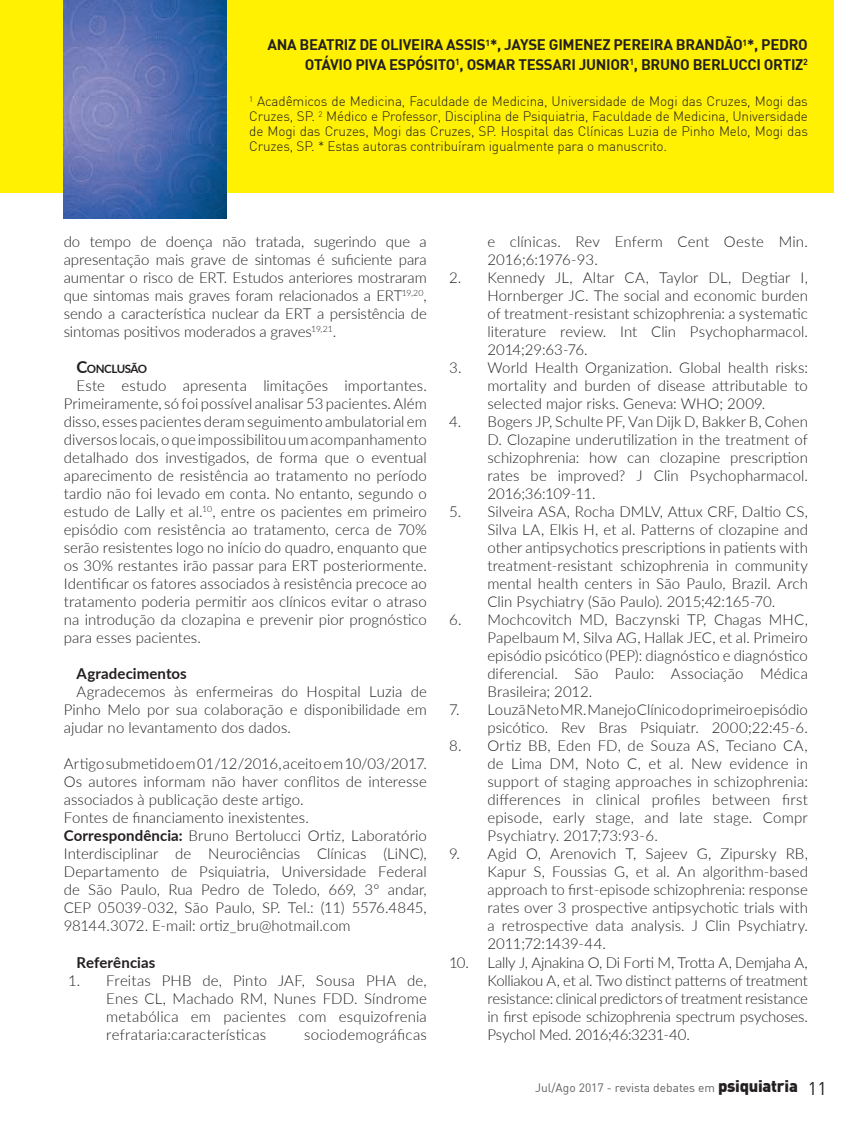
<style>
.page{position:relative;width:859px;height:1132px;background:#fff}
.page>*{position:absolute;margin:0;border:0;box-sizing:border-box;transform-origin:0 0}
.t1{font:300 15px/18px "Lato";letter-spacing:.005em;color:#231f20;text-align:justify}
.t2{font:700 15px/19.5px "DIN";letter-spacing:-.02em;color:#231f20;text-align:right}
.t3{font:700 15px "Lato";letter-spacing:.005em;color:#231f20}
.t4{font:300 13.5px/15px "DIN";letter-spacing:-.01em;color:#231f20;text-align:justify}
.t5{font:12px "DIN";color:#616164}
.t6{font:700 11.55px "Lato";letter-spacing:-.045em;color:#231f20}
.s1{font-size:16.5px}
.s2{font-weight:700}
.s3{font-weight:900;font-size:16.5px;color:#231f20}
.s4{font-size:18px;color:#231f20}
</style>
<div class="page">
<div style="left:0;top:0;width:833px;height:192px;background:#fff101"></div>
<img style="left:64px;top:0;width:163px;height:218px">
<p class="t2" style="left:267px;top:36px;width:542px">ANA BEATRIZ DE OLIVEIRA ASSIS<sup>1</sup>*, JAYSE GIMENEZ PEREIRA BRANDÃO<sup>1</sup>*, PEDRO<br>OTÁVIO PIVA ESPÓSITO<sup>1</sup>, OSMAR TESSARI JUNIOR<sup>1</sup>, BRUNO BERLUCCI ORTIZ<sup>2</sup></p>
<p class="t4" style="left:249px;top:95px;width:560px"><sup>1</sup> Acadêmicos de Medicina, Faculdade de Medicina, Universidade de Mogi das Cruzes, Mogi das Cruzes, SP. <sup>2</sup> Médico e Professor, Disciplina de Psiquiatria, Faculdade de Medicina, Universidade de Mogi das Cruzes, Mogi das Cruzes, SP. Hospital das Clínicas Luzia de Pinho Melo, Mogi das Cruzes, SP. * Estas autoras contribuíram igualmente para o manuscrito.</p>
<p class="t1" style="left:64px;top:232px;width:365px">do tempo de doença não tratada, sugerindo que a apresentação mais grave de sintomas é suficiente para aumentar o risco de ERT. Estudos anteriores mostraram que sintomas mais graves foram relacionados a ERT<sup>19,20</sup>, sendo a característica nuclear da ERT a persistência de sintomas positivos moderados a graves<sup>19,21</sup>.</p>
<p class="t6" style="left:77px;top:360px;width:72px"><span class="s1">C</span>ONCLUSÃO</p>
<p class="t1" style="left:64px;top:376px;width:365px;text-indent:13px">Este estudo apresenta limitações importantes.<br>Primeiramente, só foi possível analisar 53 pacientes. Além disso, esses pacientes deram seguimento ambulatorial em diversos locais, o que impossibilitou um acompanhamento detalhado dos investigados, de forma que o eventual aparecimento de resistência ao tratamento no período tardio não foi levado em conta. No entanto, segundo o estudo de Lally et al.<sup>10</sup>, entre os pacientes em primeiro episódio com resistência ao tratamento, cerca de 70% serão resistentes logo no início do quadro, enquanto que os 30% restantes irão passar para ERT posteriormente.<br>Identificar os fatores associados à resistência precoce ao tratamento poderia permitir aos clínicos evitar o atraso na introdução da clozapina e prevenir pior prognóstico para esses pacientes.</p>
<p class="t3" style="left:77px;top:662px;width:112px">Agradecimentos</p>
<p class="t1" style="left:64px;top:682px;width:365px;text-indent:13px">Agradecemos às enfermeiras do Hospital Luzia de Pinho Melo por sua colaboração e disponibilidade em ajudar no levantamento dos dados.</p>
<p class="t1" style="left:64px;top:754px;width:365px;text-align:left">Artigo submetido em 01/12/2016, aceito em 10/03/2017.<br>Os autores informam não haver conflitos de interesse associados à publicação deste artigo.<br>Fontes de financiamento inexistentes.<br><span class="s2">Correspondência:</span> Bruno Bertolucci Ortiz, Laboratório Interdisciplinar de Neurociências Clínicas (LiNC), Departamento de Psiquiatria, Universidade Federal de São Paulo, Rua Pedro de Toledo, 669, 3º andar, CEP 05039-032, São Paulo, SP. Tel.: (11) 5576.4845, 98144.3072. E-mail: ortiz_bru@hotmail.com</p>
<p class="t3" style="left:77px;top:950px;width:80px">Referências</p>
<p class="t1" style="left:106px;top:970px;width:322px;text-indent:-38px">1. Freitas PHB de, Pinto JAF, Sousa PHA de, Enes CL, Machado RM, Nunes FDD. Síndrome metabólica em pacientes com esquizofrenia refrataria:características</p>
<p class="t1" style="left:304px;top:1024px;width:124px">sociodemográficas</p>
<p class="t1" style="left:487px;top:232px;width:322px">e clínicas. Rev Enferm Cent Oeste Min.<br>2016;6:1976-93.</p>
<p class="t1" style="left:487px;top:268px;width:322px;text-indent:-38px">2. Kennedy JL, Altar CA, Taylor DL, Degtiar I, Hornberger JC. The social and economic burden of treatment-resistant schizophrenia: a systematic literature review. Int Clin Psychopharmacol.<br>2014;29:63-76.</p>
<p class="t1" style="left:487px;top:358px;width:322px;text-indent:-38px">3. World Health Organization. Global health risks: mortality and burden of disease attributable to selected major risks. Geneva: WHO; 2009.</p>
<p class="t1" style="left:487px;top:412px;width:322px;text-indent:-38px">4. Bogers JP, Schulte PF, Van Dijk D, Bakker B, Cohen D. Clozapine underutilization in the treatment of schizophrenia: how can clozapine prescription rates be improved? J Clin Psychopharmacol.<br>2016;36:109-11.</p>
<p class="t1" style="left:487px;top:502px;width:322px;text-indent:-38px">5. Silveira ASA, Rocha DMLV, Attux CRF, Daltio CS, Silva LA, Elkis H, et al. Patterns of clozapine and other antipsychotics prescriptions in patients with treatment-resistant schizophrenia in community mental health centers in São Paulo, Brazil. Arch Clin Psychiatry (São Paulo). 2015;42:165-70.</p>
<p class="t1" style="left:487px;top:610px;width:322px;text-indent:-38px">6. Mochcovitch MD, Baczynski TP, Chagas MHC, Papelbaum M, Silva AG, Hallak JEC, et al. Primeiro episódio psicótico (PEP): diagnóstico e diagnóstico diferencial. São Paulo: Associação Médica Brasileira; 2012.</p>
<p class="t1" style="left:449px;top:700px;width:360px;text-align:right">7. Louzã Neto MR. Manejo Clínico do primeiro episódio psicótico. Rev Bras Psiquiatr. 2000;22:45-6.</p>
<p class="t1" style="left:487px;top:736px;width:322px;text-indent:-38px">8. Ortiz BB, Eden FD, de Souza AS, Teciano CA, de Lima DM, Noto C, et al. New evidence in support of staging approaches in schizophrenia: differences in clinical profiles between first episode, early stage, and late stage. Compr Psychiatry. 2017;73:93-6.</p>
<p class="t1" style="left:487px;top:844px;width:322px;text-indent:-38px">9. Agid O, Arenovich T, Sajeev G, Zipursky RB, Kapur S, Foussias G, et al. An algorithm-based approach to first-episode schizophrenia: response rates over 3 prospective antipsychotic trials with a retrospective data analysis. J Clin Psychiatry.<br>2011;72:1439-44.</p>
<p class="t1" style="left:487px;top:952px;width:322px;text-indent:-38px">10. Lally J, Ajnakina O, Di Forti M, Trotta A, Demjaha A, Kolliakou A, et al. Two distinct patterns of treatment resistance: clinical predictors of treatment resistance in first episode schizophrenia spectrum psychoses.<br>Psychol Med. 2016;46:3231-40.</p>
<p class="t5" style="left:535px;top:1082px;width:293px">Jul/Ago 2017 - revista debates em <span class="s3">psiquiatria</span> <span class="s4">11</span></p>
</div>
